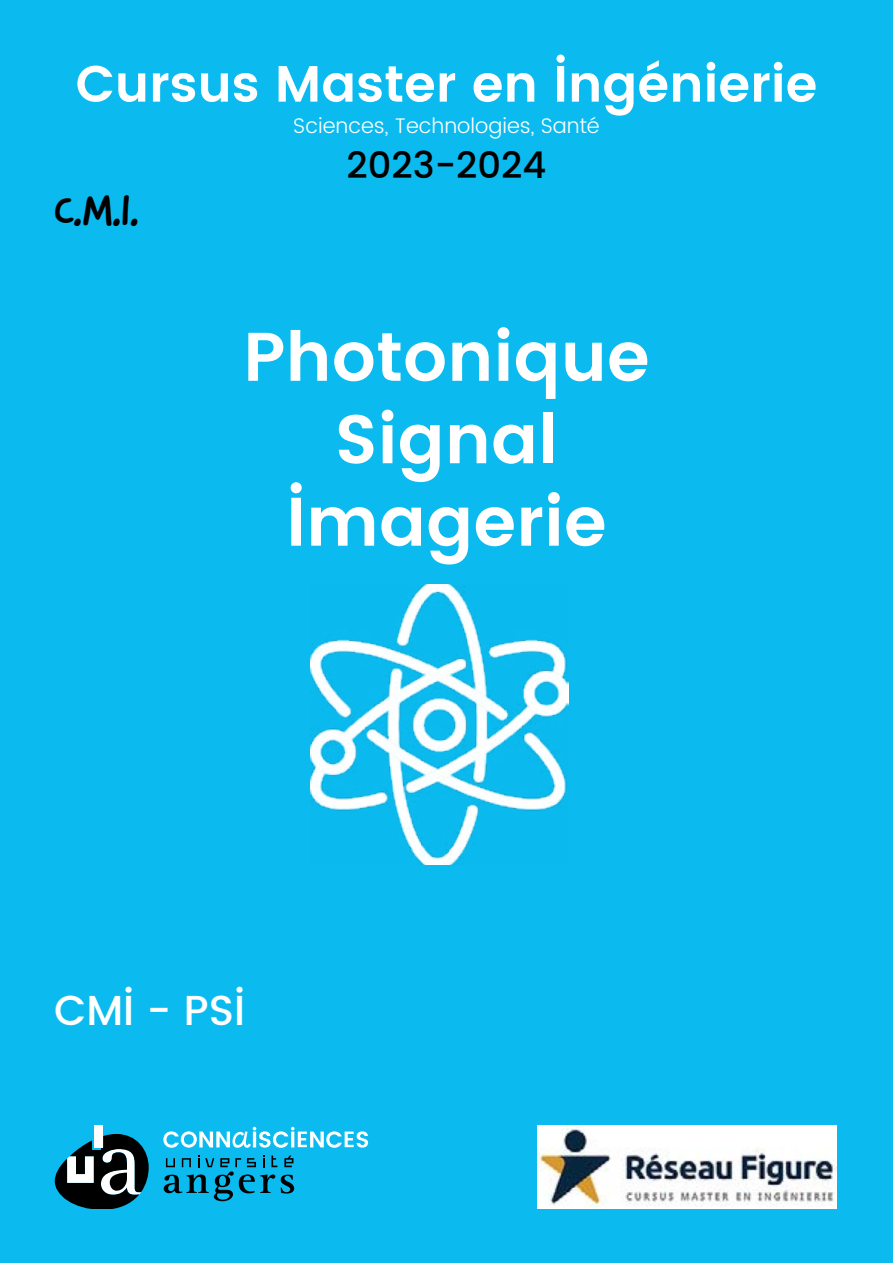
<style>
.page{position:relative;width:893px;height:1263px;background:#0bbbef}
.page>*{position:absolute;margin:0;border:0;box-sizing:border-box;transform-origin:0 0}
.t1{font:600 68.7px/82.5px "UA Poppins Texte";color:#fff;text-align:center}
.t2{font:600 51px "UA Poppins Texte";color:#fff}
.t3{font:500 41.85px "UA Poppins Texte";color:#fff}
.t4{font:41.25px "Good Dog New";color:#000}
.t5{font:500 36.9px "UA Poppins Texte";color:#000}
.t6{font:300 21.15px "UA Poppins Texte";color:#fff}
</style>
<div class="page">
<img style="left:538px;top:1125px;width:299px;height:84px">
<svg style="left:163px;top:1127px;width:205px;height:21px"></svg>
<svg style="left:54px;top:1134px;width:95px;height:75px"></svg>
<div style="left:94px;top:1126px;width:9px;height:22px;background:#fff"></div>
<svg style="left:164px;top:1155px;width:130px;height:46px"></svg>
<img style="left:310px;top:584px;width:258px;height:280px">
<h2 class="t2" style="left:76px;top:46px;width:743px">Cursus Master en Ingénierie</h2>
<p class="t6" style="left:293px;top:111px;width:308px">Sciences, Technologies, Santé</p>
<h3 class="t5" style="left:347px;top:138px;width:201px">2023-2024</h3>
<h3 class="t4" style="left:54px;top:184px;width:87px">C.M.I.</h3>
<h1 class="t1" style="left:243px;top:312px;width:408px">Photonique<br>Signal<br>Imagerie</h1>
<h3 class="t3" style="left:54px;top:979px;width:193px">CMI - PSI</h3>
</div>
